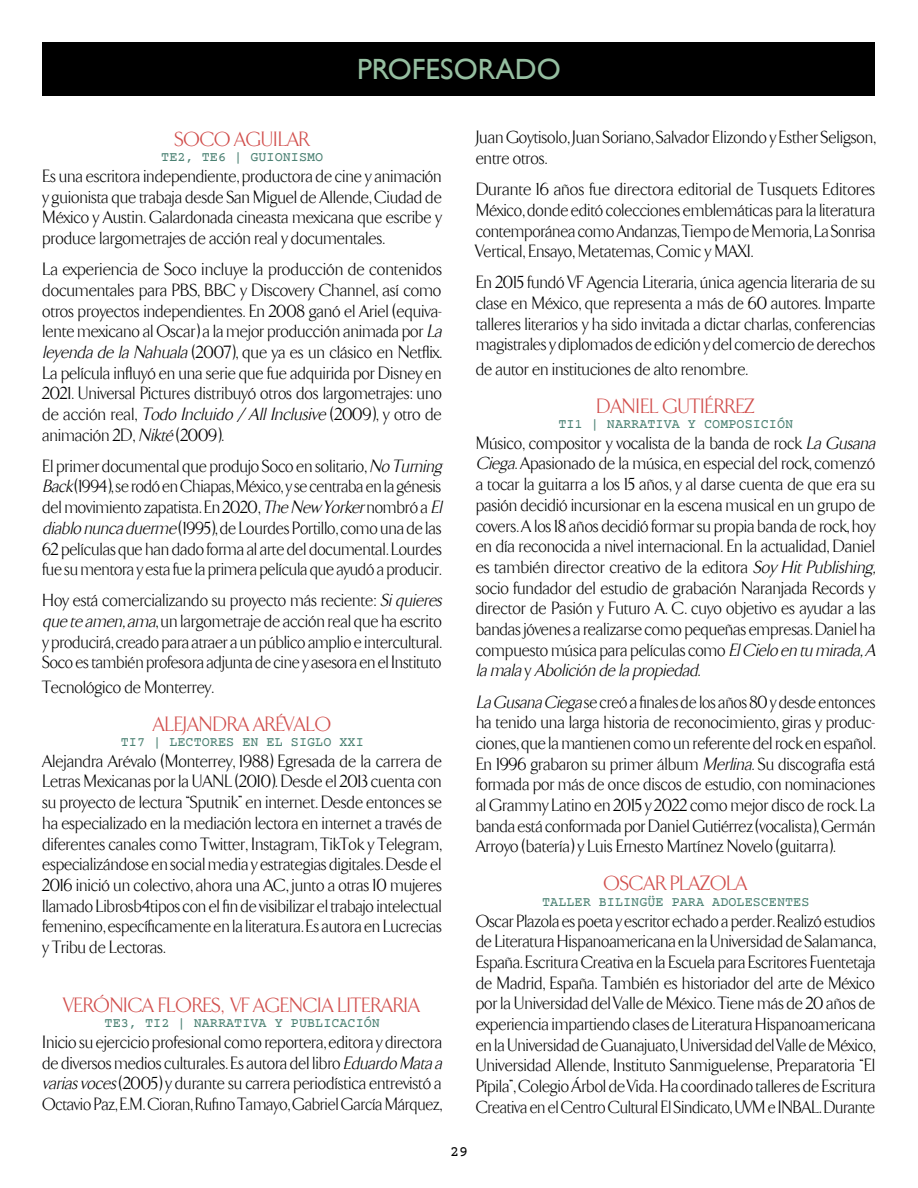
<style>
.page{position:relative;width:918px;height:1188px;background:#fff}
.page>*{position:absolute;margin:0;border:0;box-sizing:border-box;transform-origin:0 0}
.t1{font:29.25px "Gill Sans";color:#95bea0}
.t2{font:300 21px "TF Arrow";color:#d14d4b}
.t3{font:300 18px/20.7px "TF Arrow";color:#000;text-align:justify}
.t4{font:15px "Courier Prime";color:#000}
.t5{font:13.5px "Courier Prime";color:#4b8173}
.s1{font-style:italic}
</style>
<div class="page">
<div style="left:43px;top:43px;width:832px;height:53px;background:#000"></div>
<h1 class="t1" style="left:357px;top:52px;width:203px">PROFESO RADO</h1>
<p class="t2" style="left:175px;top:128px;width:136px">Soco Aguilar</p>
<p class="t5" style="left:161px;top:149px;width:107px">TE2, TE6 | GUIONISMO</p>
<p class="t3" style="left:43px;top:166px;width:401px">Es una escritora independiente, productora de cine y animación y guionista que trabaja desde San Miguel de Allende, Ciudad de México y Austin. Galardonada cineasta mexicana que escribe y produce largometrajes de acción real y documentales.</p>
<p class="t3" style="left:43px;top:259px;width:405px;text-align:left">La experiencia de Soco incluye la producción de contenidos documentales para PBS, BBC y Discovery Channel, así como otros proyectos independientes. En 2008 ganó el Ariel (equiva&shy;lente mexicano al Oscar) a la mejor producción animada por <span class="s1">La leyendade laNahuala</span>(2007), que ya es un clásico en Netflix.<br>La película influyó en una serie que fue adquirida por Disney en 2021. Universal Pictures distribuyó otros dos largometrajes: uno de acción real, <span class="s1">Todo Incluido /AllInclusive</span> (2009), y otro de animación 2D, <span class="s1">Nikté</span> (2009).</p>
<p class="t3" style="left:43px;top:456px;width:405px;text-align:left">El primer documental que produjo Soco en solitario, <span class="s1">No Turning Back</span> (1994), se rodó en Chiapas, México, y se centraba en la génesis del movimiento zapatista. En 2020, <span class="s1">The New Yorker</span>nombró a <span class="s1">El diablo nuncaduerme</span> (1995), de Lourdes Portillo, como una de las 62 películas que han dado forma al arte del documental. Lourdes fue su mentora y esta fue la primera película que ayudó a producir.</p>
<p class="t3" style="left:43px;top:591px;width:405px;text-align:left">Hoy está comercializando su proyecto más reciente: <span class="s1">Siquieres que te amen,ama</span>, un largometraje de acción real que ha escrito y producirá, creado para atraer a un público amplio e intercultural.<br>Soco es también profesora adjunta de cine y asesora en el Instituto</p>
<p class="t3" style="left:43px;top:677px;width:173px">Tecnológico de Monterrey.</p>
<p class="t2" style="left:153px;top:713px;width:179px">ALEJANDRA ARéVALO</p>
<p class="t5" style="left:121px;top:734px;width:66px">TI7 | LECTORES</p>
<p class="t5" style="left:242px;top:734px;width:33px">EN EL</p>
<p class="t5" style="left:291px;top:734px;width:17px">SIGLO</p>
<p class="t5" style="left:340px;top:734px;width:26px">XXI</p>
<p class="t3" style="left:43px;top:751px;width:401px">Alejandra Arévalo (Monterrey, 1988) Egresada de la carrera de Letras Mexicanas por la UANL (2010). Desde el 2013 cuenta con su proyecto de lectura “Sputnik” en internet. Desde entonces se ha especializado en la mediación lectora en internet a través de diferentes canales como Twitter, Instagram, TikTok y Telegram, especializándose en social media y estrategias digitales. Desde el 2016 inició un colectivo, ahora una AC, junto a otras 10 mujeres llamado Librosb4tipos con el fin de visibilizar el trabajo intelectual femenino, específicamente en la literatura. Es autora en Lucrecias y Tribu de Lectoras.</p>
<p class="t2" style="left:65px;top:994px;width:43px">Verónic</p>
<p class="t2" style="left:143px;top:994px;width:149px">a Flores , VF Agenci</p>
<p class="t2" style="left:322px;top:994px;width:99px">a Lite raria</p>
<p class="t5" style="left:105px;top:1015px;width:107px">TE3, TI2 | NARRATIVA</p>
<p class="t5" style="left:275px;top:1015px;width:34px">Y PUBLICACIÓN</p>
<p class="t3" style="left:43px;top:1032px;width:405px;text-align:left">Inicio su ejercicio profesional como reportera, editora y directora de diversos medios culturales. Es autora del libro <span class="s1">Eduardo Mataa variasvoces</span>(2005) y durante su carrera periodística entrevistó a Octavio Paz, E.M. Cioran, Rufino Tamayo, Gabriel García Márquez,</p>
<p class="t3" style="left:476px;top:128px;width:401px">Juan Goytisolo, Juan Soriano, Salvador Elizondo y Esther Seligson, entre otros.</p>
<p class="t3" style="left:476px;top:179px;width:401px">Durante 16 años fue directora editorial de Tusquets Editores México, donde editó colecciones emblemáticas para la literatura contemporánea como Andanzas, Tiempo de Memoria, La Sonrisa Vertical, Ensayo, Metatemas, Comic y MAXI.</p>
<p class="t3" style="left:476px;top:273px;width:401px">En 2015 fundó VF Agencia Literaria, única agencia literaria de su clase en México, que representa a más de 60 autores. Imparte talleres literarios y ha sido invitada a dictar charlas, conferencias magistrales y diplomados de edición y del comercio de derechos</p>
<p class="t3" style="left:476px;top:359px;width:274px">de autor en instituciones de alto renombre.</p>
<p class="t2" style="left:596px;top:395px;width:36px">Daniel</p>
<p class="t2" style="left:663px;top:395px;width:12px">Guti</p>
<p class="t2" style="left:705px;top:395px;width:41px">érrez</p>
<p class="t5" style="left:558px;top:416px;width:66px">TI1 | NARRATIVA</p>
<p class="t5" style="left:688px;top:416px;width:34px">Y COMPOSICIÓN</p>
<p class="t3" style="left:476px;top:433px;width:405px;text-align:left">Músico, compositor y vocalista de la banda de rock <span class="s1">LaGusana Ciega</span>. Apasionado de la música, en especial del rock, comenzó a tocar la guitarra a los 15 años, y al darse cuenta de que era su pasión decidió incursionar en la escena musical en un grupo de covers. A los 18 años decidió formar su propia banda de rock, hoy en día reconocida a nivel internacional. En la actualidad, Daniel es también director creativo de la editora <span class="s1">Soy HitPublishing, </span>socio fundador del estudio de grabación Naranjada Records y director de Pasión y Futuro A. C. cuyo objetivo es ayudar a las bandas jóvenes a realizarse como pequeñas empresas. Daniel ha compuesto música para películas como <span class="s1">ElCielo en tu mirada,A lamala</span>y <span class="s1">Abolición de lapropiedad</span>.</p>
<p class="t3" style="left:476px;top:692px;width:401px"><span class="s1">LaGusanaCiega</span>se creó a finales de los años 80 y desde entonces ha tenido una larga historia de reconocimiento, giras y produc&shy;ciones, que la mantienen como un referente del rock en español.<br>En 1996 grabaron su primer álbum <span class="s1">Merlina</span>. Su discografía está formada por más de once discos de estudio, con nominaciones al Grammy Latino en 2015 y 2022 como mejor disco de rock. La banda está conformada por Daniel Gutiérrez (vocalista), Germán Arroyo (batería) y Luis Ernesto Martínez Novelo (guitarra).</p>
<p class="t2" style="left:604px;top:873px;width:14px">Osc</p>
<p class="t2" style="left:644px;top:873px;width:105px">ar Plazola</p>
<p class="t5" style="left:542px;top:894px;width:18px">TALLER</p>
<p class="t5" style="left:599px;top:894px;width:17px">BILING</p>
<p class="t5" style="left:647px;top:894px;width:34px">ÜE PARA</p>
<p class="t5" style="left:712px;top:894px;width:18px">ADOLESCENTES</p>
<p class="t3" style="left:476px;top:911px;width:401px">Oscar Plazola es poeta y escritor echado a perder. Realizó estudios de Literatura Hispanoamericana en la Universidad de Salamanca, España. Escritura Creativa en la Escuela para Escritores Fuentetaja de Madrid, España. También es historiador del arte de México por la Universidad del Valle de México. Tiene más de 20 años de experiencia impartiendo clases de Literatura Hispanoamericana en la Universidad de Guanajuato, Universidad del Valle de México, Universidad Allende, Instituto Sanmiguelense, Preparatoria “El Pípila”, Colegio Árbol de Vida. Ha coordinado talleres de Escritura Creativa en el Centro Cultural El Sindicato, UVM e INBAL. Durante</p>
<p class="t4" style="left:450px;top:1143px;width:19px">29</p>
</div>
